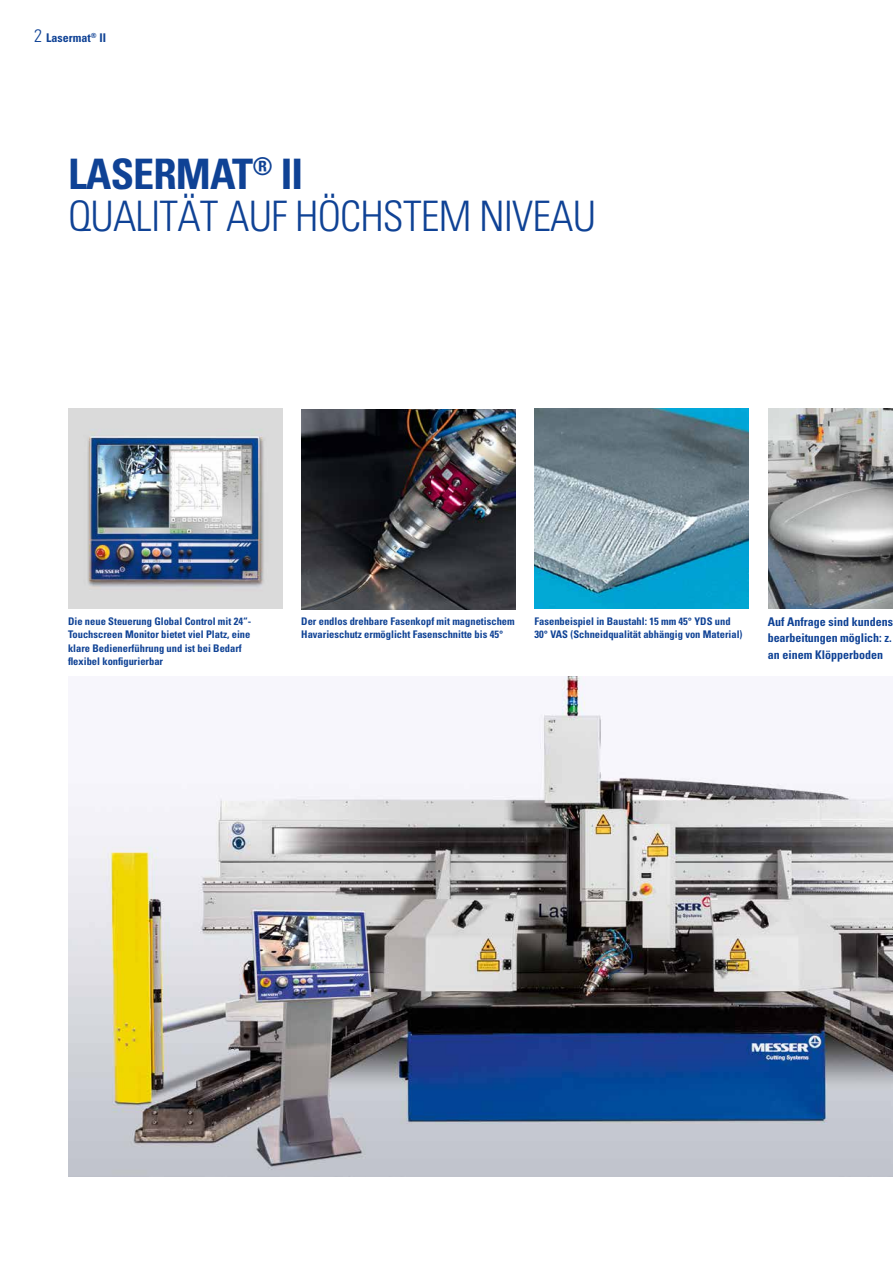
<style>
.page{position:relative;width:893px;height:1263px;background:#fff}
.page>*{position:absolute;margin:0;border:0;box-sizing:border-box;transform-origin:0 0}
.t1{font:300 condensed 42px/42px "Univers";letter-spacing:-.02em;color:#0f4295}
.t2{font:700 condensed 12px/16.5px "Univers";color:#0f4295;text-align:justify}
.t3{font:700 condensed 10.5px/13.5px "Univers";color:#0f4295}
.s1{font-weight:300;font-size:18px}
.s2{font-weight:700}
</style>
<div class="page">
<img style="left:68px;top:676px;width:825px;height:500px">
<img style="left:68px;top:408px;width:214px;height:200px">
<img style="left:301px;top:409px;width:214px;height:200px">
<img style="left:534px;top:408px;width:215px;height:200px">
<img style="left:769px;top:408px;width:124px;height:200px">
<p class="t2" style="left:34px;top:29px;width:74px"><span class="s1">2</span> Lasermat<sup>®</sup> II</p>
<h1 class="t1" style="left:68px;top:153px;width:530px"><span class="s2">LaserMat</span><sup>®</sup> <span class="s2">II<br></span>QUALITÄT AUF HÖCHSTEM NIVEAU</h1>
<p class="t3" style="left:68px;top:614px;width:185px">Die neue Steuerung Global Control mit 24“- Touchscreen Monitor bietet viel Platz, eine klare Bedienerführung und ist bei Bedarf flexibel konfigurierbar</p>
<p class="t2" style="left:768px;top:613px;width:127px">Auf Anfrage sind kundens bearbeitungen möglich: z. an einem Klöpperboden</p>
<p class="t3" style="left:534px;top:614px;width:209px">Fasenbeispiel in Baustahl: 15 mm 45° YDS und<br>30° VAS (Schneidqualität abhängig von Material)</p>
<p class="t3" style="left:301px;top:614px;width:215px">Der endlos drehbare Fasenkopf mit magnetischem<br>Havarieschutz ermöglicht Fasenschnitte bis 45°</p>
</div>
